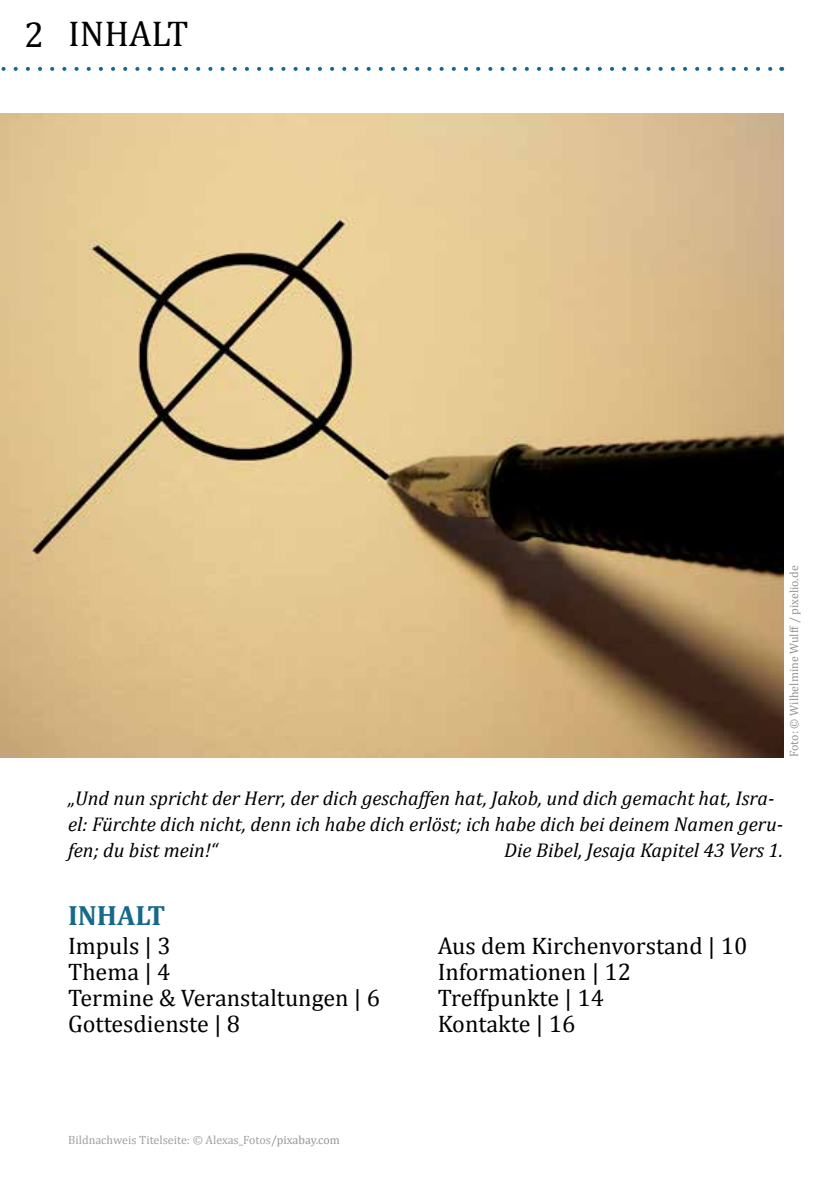
<style>
.page{position:relative;width:840px;height:1191px;background:#fff}
.page>*{position:absolute;margin:0;border:0;box-sizing:border-box;transform-origin:0 0}
.t1{font:36px "Cambria";color:#000}
.t2{font:700 28px "Cambria";color:#16698c}
.t3{font:24px/26px "Cambria";color:#000}
.t4{font:italic 20px/26px "Cambria";color:#000}
.t5{font:12px "Cambria";color:#a0a0a0}
.t6{font:12px "Cambria";color:#939598}
.s1{color:#939598}
</style>
<div class="page">
<svg style="left:1px;top:67px;width:772px;height:4px"></svg>
<img style="left:0;top:113px;width:782px;height:644px">
<h1 class="t1" style="left:24px;top:13px;width:166px">2 INHALT</h1>
<p class="t6" style="left:786px;top:757px;width:193px;rotate:-90deg">Foto: © Wilhelmine Wulff / pixelio.de</p>
<p class="t4" style="left:68px;top:785px;width:716px">„Und nun spricht der Herr, der dich geschaffen hat, Jakob, und dich gemacht hat, Isra&shy;el: Fürchte dich nicht, denn ich habe dich erlöst; ich habe dich bei deinem Namen geru&shy;fen; du bist mein!“</p>
<p class="t4" style="left:504px;top:837px;width:280px">Die Bibel, Jesaja Kapitel 43 Vers 1.</p>
<h2 class="t2" style="left:68px;top:898px;width:99px">INHALT</h2>
<p class="t3" style="left:68px;top:933px;width:313px">Impuls | 3<br>Thema | 4<br>Termine &amp; Veranstaltungen | 6<br>Gottesdienste | 8</p>
<p class="t3" style="left:437px;top:933px;width:311px">Aus dem Kirchenvorstand | 10<br>Informationen | 12<br>Treffpunkte | 14<br>Kontakte | 16</p>
<p class="t5" style="left:68px;top:1132px;width:273px">Bildnachweis Titelseite: © Alexas_Fotos<span class="s1">/pixabay.com</span></p>
</div>
